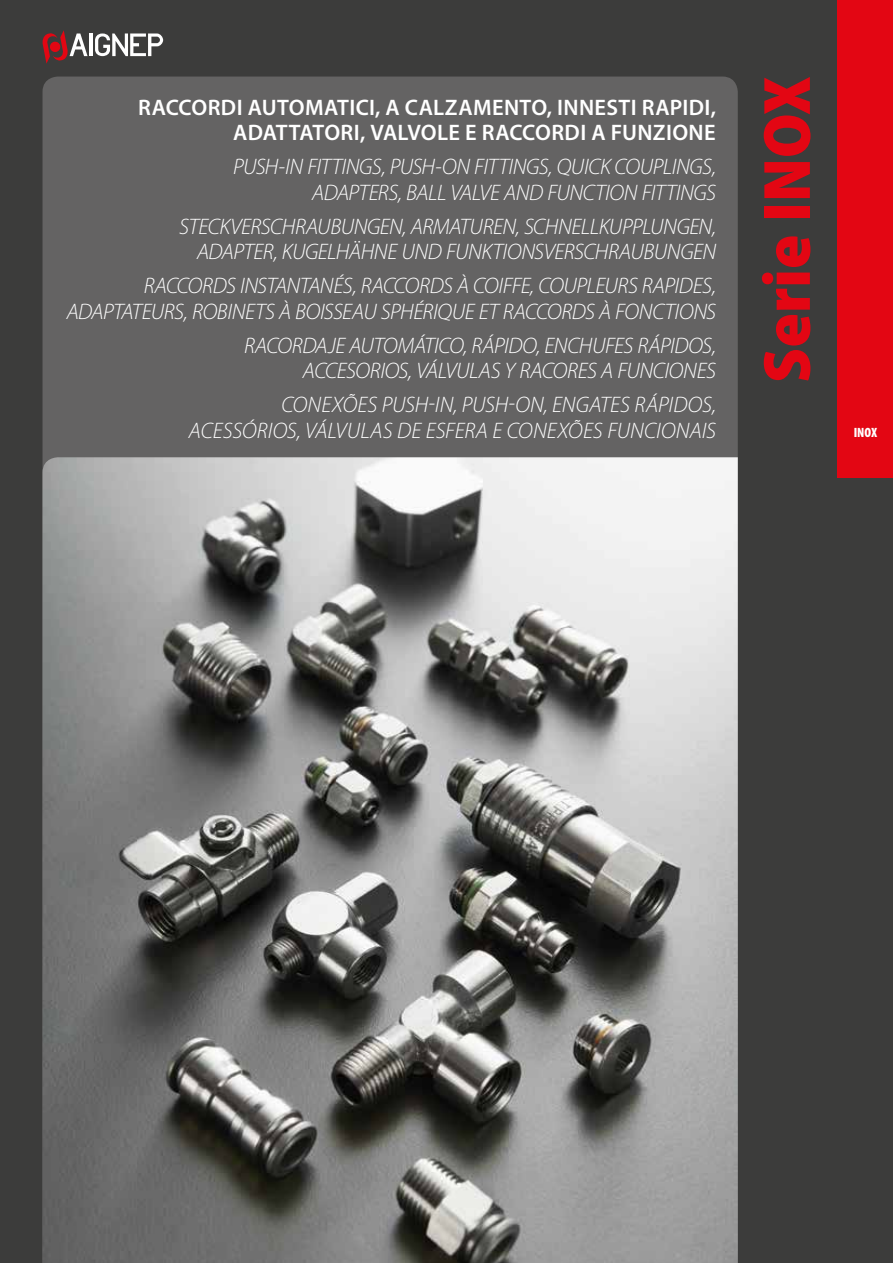
<style>
.page{position:relative;width:893px;height:1263px;background:#3c3c3b}
.page>*{position:absolute;margin:0;border:0;box-sizing:border-box;transform-origin:0 0}
.t1{font:900 semi-condensed 67.5px "Myriad Pro";color:#e30613}
.t2{font:italic 300 22.5px/25.5px "Myriad Pro";letter-spacing:-.015em;color:#fff;text-align:right}
.t3{font:600 22.5px/25.5px "Myriad Pro";letter-spacing:.015em;color:#fff;text-align:right}
.t4{font:900 condensed 13.5px "Myriad Pro";color:#fff}
</style>
<div class="page">
<div style="left:43px;top:77px;width:695px;height:380px;background:#646363"></div>
<img style="left:43px;top:457px;width:695px;height:806px">
<hr style="left:90px;top:33px;width:3px;height:23px;background:#fff">
<svg style="left:95px;top:33px;width:68px;height:23px"></svg>
<svg style="left:42px;top:30px;width:46px;height:34px"></svg>
<div style="left:838px;top:399px;width:55px;height:79px;background:#e30613"></div>
<div style="left:838px;top:0;width:55px;height:399px;background:#e30613"></div>
<p class="t3" style="left:138px;top:94px;width:579px">RACCORDI AUTOMATICI, A CALZAMENTO, INNESTI RAPIDI,<br>ADATTATORI, VALVOLE E RACCORDI A FUNZIONE</p>
<p class="t2" style="left:233px;top:155px;width:484px">PUSH-IN FITTINGS, PUSH-ON FITTINGS, QUICK COUPLINGS,<br>ADAPTERS, BALL VALVE AND FUNCTION FITTINGS</p>
<p class="t2" style="left:179px;top:214px;width:539px">STECKVERSCHRAUBUNGEN, ARMATUREN, SCHNELLKUPPLUNGEN,<br>ADAPTER, KUGELHÄHNE UND FUNKTIONSVERSCHRAUBUNGEN</p>
<p class="t2" style="left:67px;top:273px;width:651px">RACCORDS INSTANTANÉS, RACCORDS À COIFFE, COUPLEURS RAPIDES,<br>ADAPTATEURS, ROBINETS À BOISSEAU SPHÉRIQUE ET RACCORDS À FONCTIONS</p>
<p class="t2" style="left:244px;top:333px;width:473px">RACORDAJE AUTOMÁTICO, RÁPIDO, ENCHUFES RÁPIDOS,<br>ACCESORIOS, VÁLVULAS Y RACORES A FUNCIONES</p>
<p class="t2" style="left:189px;top:392px;width:529px">CONEXÕES PUSH-IN, PUSH-ON, ENGATES RÁPIDOS,<br>ACESSÓRIOS, VÁLVULAS DE ESFERA E CONEXÕES FUNCIONAIS</p>
<h1 class="t1" style="left:749px;top:383px;width:308px;rotate:-90deg">Serie INOX</h1>
<p class="t4" style="left:854px;top:425px;width:25px">INOX</p>
</div>
